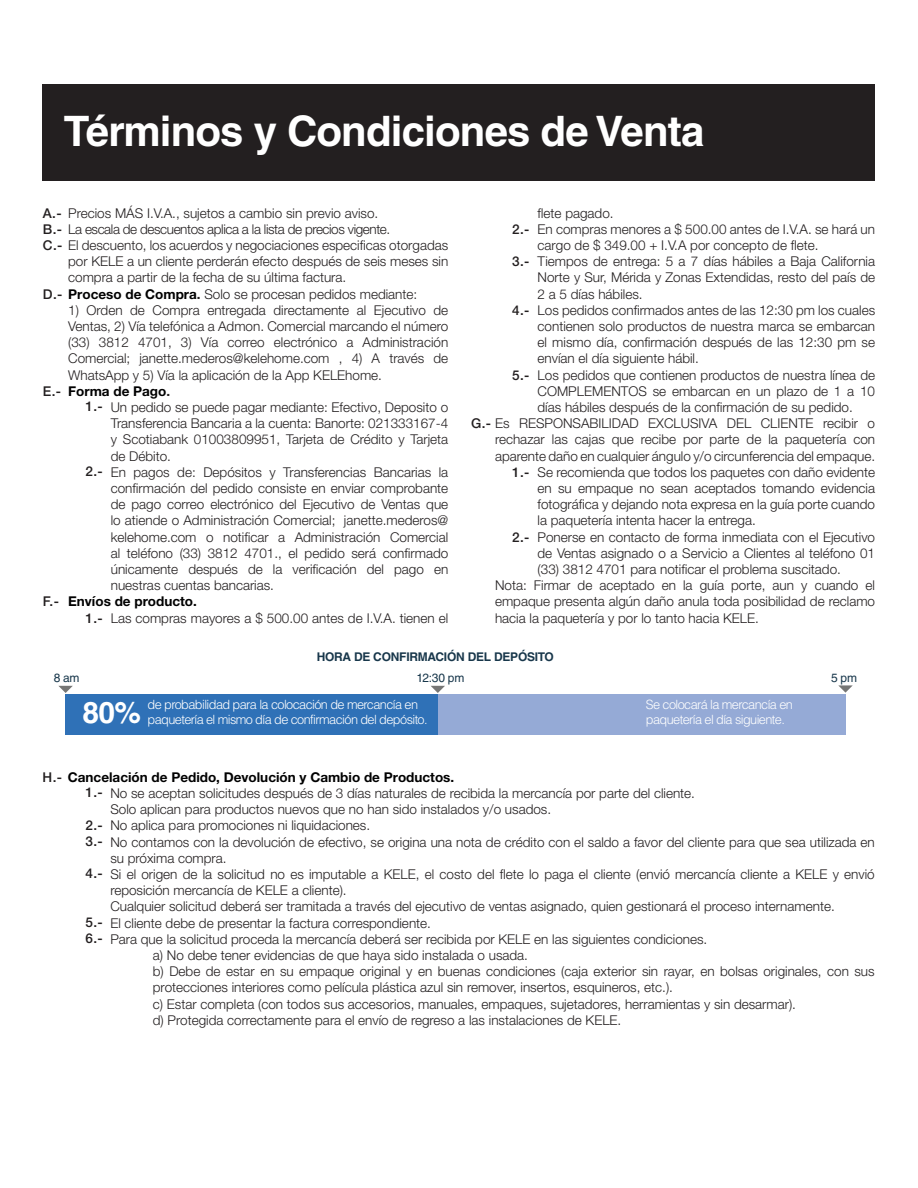
<style>
.page{position:relative;width:918px;height:1188px;background:#fff}
.page>*{position:absolute;margin:0;border:0;box-sizing:border-box;transform-origin:0 0}
.t1{font:700 42px "Helvetica LT Std";letter-spacing:-.02em;color:#fff}
.t2{font:700 29.85px "Helvetica LT Std";color:#fff}
.t3{font:300 13.5px/16.2px "Helvetica Neue LT Pro";color:#231f20}
.t4{font:700 13.5px "Helvetica Neue LT Pro";color:#000001}
.t5{font:300 13.5px "Helvetica Neue LT Pro";letter-spacing:-.03em;color:#231f20}
.t6{font:500 13.5px/16.2px "Helvetica Neue LT Pro";color:#231f20}
.t7{font:300 12.75px/15px "Helvetica LT Std";letter-spacing:-.045em;color:#fff}
.t8{font:700 12px "Helvetica LT Std";letter-spacing:-.02em;color:#18374b}
.t9{font:12px "Helvetica LT Std";letter-spacing:-.02em;color:#18374b}
.s1{font-weight:500}
.s2{font-weight:700;color:#000001}
.s3{font-weight:700}
.s4{font-weight:500;color:#231f20}
</style>
<div class="page">
<div style="left:43px;top:85px;width:832px;height:96px;background:#231f20"></div>
<div style="left:65px;top:694px;width:373px;height:40px;background:#2f71b7"></div>
<div style="left:438px;top:694px;width:408px;height:40px;background:#95aad6"></div>
<svg style="left:431px;top:686px;width:14px;height:7px"></svg>
<svg style="left:838px;top:685px;width:15px;height:8px"></svg>
<svg style="left:58px;top:686px;width:15px;height:7px"></svg>
<h1 class="t1" style="left:64px;top:105px;width:642px">Términos y Condiciones de Venta</h1>
<p class="t3" style="left:68px;top:204px;width:312px">Precios MÁS I.V.A., sujetos a cambio sin previo aviso.</p>
<p class="t5" style="left:43px;top:221px;width:349px"><span class="s1">B.-</span> La escala de descuentos aplica a la lista de precios vigente.</p>
<p class="t3" style="left:43px;top:237px;width:407px"><span class="s1">C.-</span> El descuento, los acuerdos y negociaciones especificas otorgadas</p>
<p class="t3" style="left:68px;top:253px;width:382px">por KELE a un cliente perderán efecto después de seis meses sin</p>
<p class="t3" style="left:68px;top:269px;width:280px">compra a partir de la fecha de su última factura.</p>
<p class="t3" style="left:43px;top:285px;width:376px"><span class="s1">D.-</span> <span class="s2">Proceso de Compra</span><span class="s3">.</span> Solo se procesan pedidos mediante:</p>
<p class="t3" style="left:68px;top:302px;width:382px">1) Orden de Compra entregada directamente al Ejecutivo de Ventas, 2) Vía telefónica a Admon. Comercial marcando el número (33) 3812 4701, 3) Vía correo electrónico a Administración Comercial; janette.mederos@kelehome.com , 4) A través de WhatsApp y 5) Vía la aplicación de la App KELEhome.<br><span class="s2">Forma de Pago</span><span class="s3">.</span></p>
<p class="t3" style="left:111px;top:399px;width:339px">Un pedido se puede pagar mediante: Efectivo, Deposito o Transferencia Bancaria a la cuenta: Banorte: 021333167-4 y Scotiabank 01003809951, Tarjeta de Crédito y Tarjeta de Débito.<br>En pagos de: Depósitos y Transferencias Bancarias la confirmación del pedido consiste en enviar comprobante de pago correo electrónico del Ejecutivo de Ventas que lo atiende o Administración Comercial; janette.mederos@ kelehome.com o notificar a Administración Comercial al teléfono (33) 3812 4701., el pedido será confirmado únicamente después de la verificación del pago en nuestras cuentas bancarias.</p>
<p class="t4" style="left:68px;top:593px;width:130px">Envíos de producto.</p>
<p class="t3" style="left:111px;top:609px;width:339px">Las compras mayores a $ 500.00 antes de I.V.A. tienen el</p>
<p class="t6" style="left:43px;top:205px;width:20px">A.-</p>
<p class="t6" style="left:43px;top:383px;width:20px">E.-</p>
<p class="t6" style="left:85px;top:398px;width:19px">1.-</p>
<p class="t6" style="left:85px;top:463px;width:19px">2.-</p>
<p class="t6" style="left:43px;top:593px;width:18px">F.-</p>
<p class="t6" style="left:85px;top:610px;width:19px">1.-</p>
<p class="t3" style="left:538px;top:204px;width:78px">flete pagado.</p>
<p class="t3" style="left:538px;top:221px;width:339px">En compras menores a $ 500.00 antes de I.V.A. se hará un</p>
<p class="t3" style="left:538px;top:237px;width:283px">cargo de $ 349.00 + I.V.A por concepto de flete.</p>
<p class="t3" style="left:538px;top:253px;width:339px">Tiempos de entrega: 5 a 7 días hábiles a Baja California</p>
<p class="t3" style="left:538px;top:269px;width:339px">Norte y Sur, Mérida y Zonas Extendidas, resto del país de</p>
<p class="t3" style="left:538px;top:285px;width:107px">2 a 5 días hábiles.</p>
<p class="t3" style="left:538px;top:302px;width:339px">Los pedidos confirmados antes de las 12:30 pm los cuales</p>
<p class="t3" style="left:538px;top:318px;width:339px">contienen solo productos de nuestra marca se embarcan</p>
<p class="t3" style="left:538px;top:334px;width:339px">el mismo día, confirmación después de las 12:30 pm se</p>
<p class="t3" style="left:538px;top:350px;width:163px">envían el día siguiente hábil.</p>
<p class="t3" style="left:538px;top:366px;width:339px">Los pedidos que contienen productos de nuestra línea de</p>
<p class="t3" style="left:538px;top:383px;width:339px">COMPLEMENTOS se embarcan en un plazo de 1 a 10</p>
<p class="t3" style="left:538px;top:399px;width:317px">días hábiles después de la confirmación de su pedido.</p>
<p class="t3" style="left:471px;top:415px;width:406px"><span class="s1">G.-</span> Es RESPONSABILIDAD EXCLUSIVA DEL CLIENTE recibir o</p>
<p class="t3" style="left:495px;top:431px;width:382px">rechazar las cajas que recibe por parte de la paquetería con</p>
<p class="t3" style="left:495px;top:447px;width:382px">aparente daño en cualquier ángulo y/o circunferencia del empaque.</p>
<p class="t3" style="left:538px;top:464px;width:339px">Se recomienda que todos los paquetes con daño evidente</p>
<p class="t3" style="left:538px;top:480px;width:339px">en su empaque no sean aceptados tomando evidencia</p>
<p class="t3" style="left:538px;top:496px;width:339px">fotográfica y dejando nota expresa en la guía porte cuando</p>
<p class="t3" style="left:538px;top:512px;width:220px">la paquetería intenta hacer la entrega.</p>
<p class="t3" style="left:538px;top:528px;width:339px">Ponerse en contacto de forma inmediata con el Ejecutivo</p>
<p class="t3" style="left:538px;top:545px;width:339px">de Ventas asignado o a Servicio a Clientes al teléfono 01</p>
<p class="t3" style="left:538px;top:561px;width:305px">(33) 3812 4701 para notificar el problema suscitado.</p>
<p class="t3" style="left:495px;top:577px;width:382px">Nota: Firmar de aceptado en la guía porte, aun y cuando el</p>
<p class="t3" style="left:495px;top:593px;width:382px">empaque presenta algún daño anula toda posibilidad de reclamo</p>
<p class="t3" style="left:495px;top:609px;width:265px">hacia la paquetería y por lo tanto hacia KELE.</p>
<p class="t6" style="left:512px;top:221px;width:19px">2.-</p>
<p class="t6" style="left:512px;top:253px;width:19px">3.-</p>
<p class="t6" style="left:512px;top:302px;width:19px">4.-</p>
<p class="t6" style="left:512px;top:367px;width:19px">5.-</p>
<p class="t6" style="left:512px;top:464px;width:19px">1.-</p>
<p class="t6" style="left:512px;top:529px;width:19px">2.-</p>
<p class="t8" style="left:317px;top:650px;width:239px">HORA DE CONFIRMACIÓN DEL DEPÓSITO</p>
<p class="t9" style="left:54px;top:671px;width:27px">8 am</p>
<p class="t9" style="left:416px;top:671px;width:49px">12:30 pm</p>
<p class="t9" style="left:831px;top:671px;width:27px">5 pm</p>
<h2 class="t2" style="left:82px;top:695px;width:60px">80%</h2>
<p class="t7" style="left:148px;top:697px;width:282px">de probabilidad para la colocación de mercancía en paquetería el mismo día de confirmación del depósito.</p>
<p class="t7" style="left:646px;top:697px;width:149px">Se colocará la mercancía en paquetería el día siguiente.</p>
<p class="t4" style="left:43px;top:769px;width:413px"><span class="s4">H.-</span> Cancelación de Pedido, Devolución y Cambio de Productos.</p>
<p class="t3" style="left:110px;top:785px;width:586px">No se aceptan solicitudes después de 3 días naturales de recibida la mercancía por parte del cliente.</p>
<p class="t3" style="left:110px;top:801px;width:442px">Solo aplican para productos nuevos que no han sido instalados y/o usados.</p>
<p class="t3" style="left:110px;top:817px;width:261px">No aplica para promociones ni liquidaciones.</p>
<p class="t3" style="left:110px;top:833px;width:766px">No contamos con la devolución de efectivo, se origina una nota de crédito con el saldo a favor del cliente para que sea utilizada en</p>
<p class="t3" style="left:110px;top:850px;width:118px">su próxima compra.</p>
<p class="t3" style="left:110px;top:866px;width:766px">Si el origen de la solicitud no es imputable a KELE, el costo del flete lo paga el cliente (envió mercancía cliente a KELE y envió</p>
<p class="t3" style="left:110px;top:882px;width:238px">reposición mercancía de KELE a cliente).</p>
<p class="t3" style="left:110px;top:898px;width:726px">Cualquier solicitud deberá ser tramitada a través del ejecutivo de ventas asignado, quien gestionará el proceso internamente.</p>
<p class="t3" style="left:110px;top:914px;width:322px">El cliente debe de presentar la factura correspondiente.</p>
<p class="t3" style="left:110px;top:931px;width:598px">Para que la solicitud proceda la mercancía deberá ser recibida por KELE en las siguientes condiciones.</p>
<p class="t3" style="left:153px;top:947px;width:377px">a) No debe tener evidencias de que haya sido instalada o usada.</p>
<p class="t3" style="left:153px;top:963px;width:723px">b) Debe de estar en su empaque original y en buenas condiciones (caja exterior sin rayar, en bolsas originales, con sus</p>
<p class="t3" style="left:153px;top:979px;width:522px">protecciones interiores como película plástica azul sin remover, insertos, esquineros, etc.).</p>
<p class="t3" style="left:153px;top:995px;width:645px">c) Estar completa (con todos sus accesorios, manuales, empaques, sujetadores, herramientas y sin desarmar).</p>
<p class="t3" style="left:153px;top:1012px;width:470px">d) Protegida correctamente para el envío de regreso a las instalaciones de KELE.</p>
<p class="t6" style="left:85px;top:784px;width:19px">1.-</p>
<p class="t6" style="left:85px;top:817px;width:19px">2.-<br>3.-</p>
<p class="t6" style="left:85px;top:865px;width:19px">4.-</p>
<p class="t6" style="left:85px;top:914px;width:19px">5.-<br>6.-</p>
</div>
